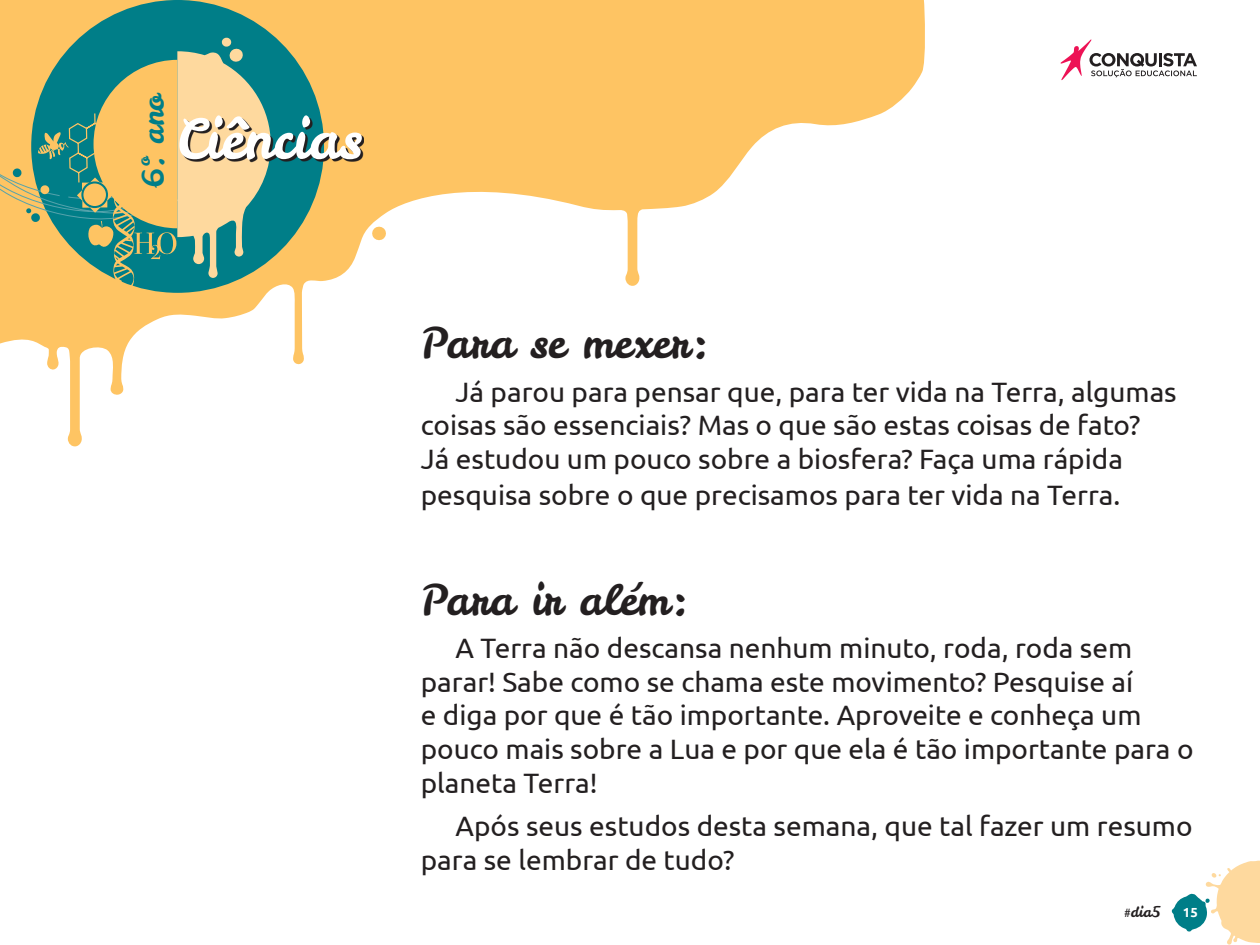
<style>
.page{position:relative;width:1260px;height:945px;background:#fff}
.page>*{position:absolute;margin:0;border:0;box-sizing:border-box;transform-origin:0 0}
.t1{font:54.25px "Leckerli One";color:#fff}
.t2{font:42px "Leckerli One";color:#231f20}
.t3{font:29.4px "Leckerli One";color:#007e88}
.t4{font:28px/33.6px "Ubuntu";color:#231f20}
.t5{font:14.35px "Leckerli One";color:#231f20}
.t6{font:700 13.12px "Ubuntu";color:#fff}
</style>
<div class="page">
<svg style="left:0;top:0;width:925px;height:447px"></svg>
<div style="left:31px;top:0;width:293px;height:293px;background:#007e88;border-radius:50%"></div>
<svg style="left:1172px;top:861px;width:88px;height:84px"></svg>
<svg style="left:1061px;top:39px;width:136px;height:41px"></svg>
<svg style="left:0;top:37px;width:271px;height:255px"></svg>
<svg style="left:182px;top:118px;width:182px;height:44px"></svg>
<p class="t3" style="left:133px;top:189px;width:98px;rotate:-90deg">6º. ano</p>
<h1 class="t1" style="left:176px;top:103px;width:188px">Ciências</h1>
<h2 class="t2" style="left:421px;top:315px;width:290px">Para se mexer:</h2>
<p class="t4" style="left:421px;top:374px;width:757px;line-height:34.3px;text-indent:35px">Já parou para pensar que, para ter vida na Terra, algumas coisas são essenciais? Mas o que são estas coisas de fato?<br>Já estudou um pouco sobre a biosfera? Faça uma rápida pesquisa sobre o que precisamos para ter vida na Terra.</p>
<h2 class="t2" style="left:421px;top:571px;width:270px">Para ir além:</h2>
<p class="t4" style="left:421px;top:631px;width:774px;text-indent:35px">A Terra não descansa nenhum minuto, roda, roda sem parar! Sabe como se chama este movimento? Pesquise aí<br>e diga por que é tão importante. Aproveite e conheça um pouco mais sobre a Lua e por que ela é tão importante para o planeta Terra!</p>
<p class="t4" style="left:421px;top:809px;width:773px;text-indent:35px">Após seus estudos desta semana, que tal fazer um resumo para se lembrar de tudo?</p>
<p class="t5" style="left:1124px;top:903px;width:38px">#dia5</p>
<p class="t6" style="left:1183px;top:905px;width:16px">15</p>
</div>
